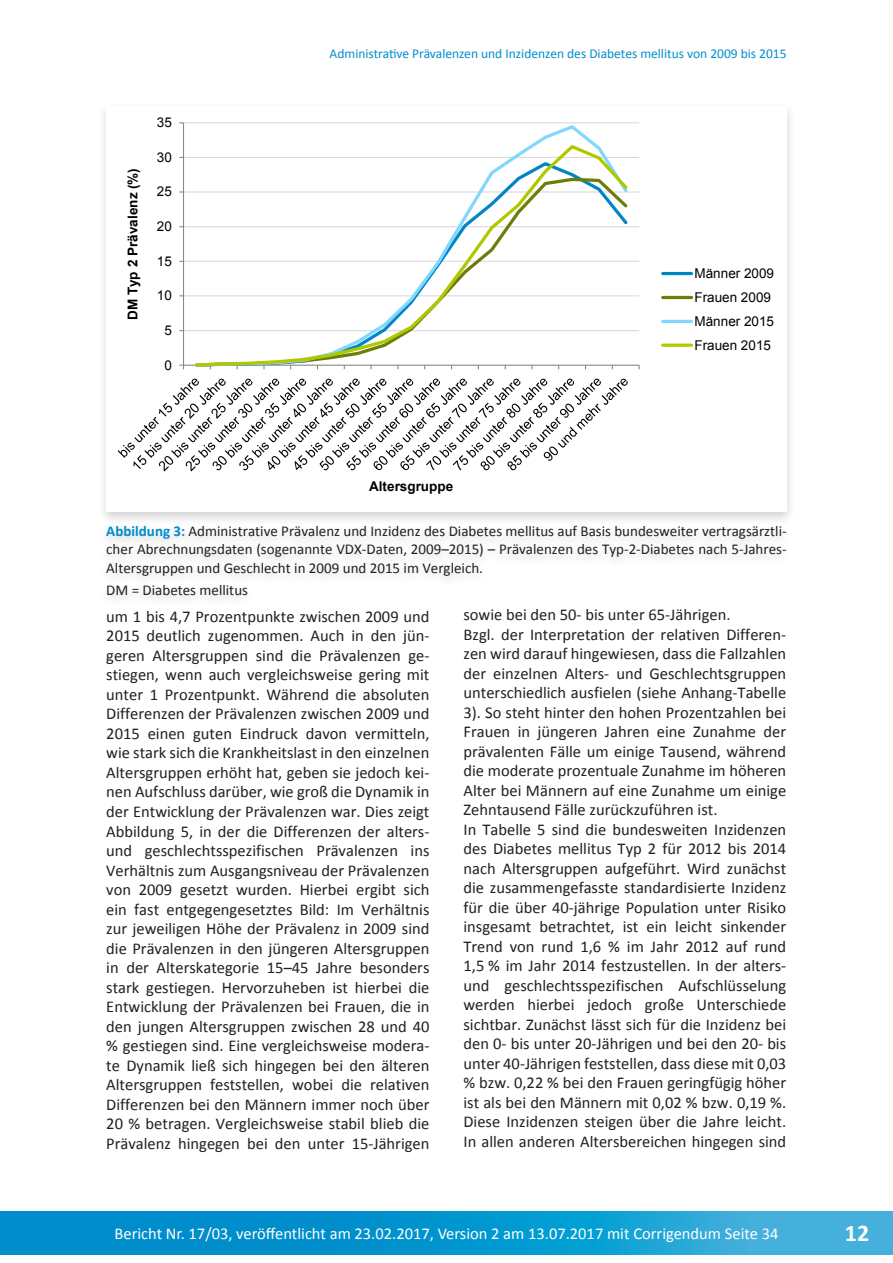
<style>
.page{position:relative;width:893px;height:1263px;background:#fff}
.page>*{position:absolute;margin:0;border:0;box-sizing:border-box;transform-origin:0 0}
.t1{font:700 24px "Calibri";color:#fff}
.TabellenAbbildungsun{font:16.5px/19.5px "Calibri";color:#231f20;text-align:justify}
.t2{font:16.5px "Calibri";color:#fff}
.TabellenAbbildungsun-2{font:15px/18px "Calibri";color:#231f20;text-align:justify}
.t3{font:13.5px "Calibri";color:#008dcb}
.t4{font:13.5px/23.9px "Arial";letter-spacing:.005em;color:#000}
.t5{font:700 13.5px "Arial";color:#000}
.s1{font-weight:700;color:#008dcb}
</style>
<div class="page">
<div style="left:98px;top:522px;width:696px;height:85px;background:#fbfbfb"></div>
<div style="left:97px;top:102px;width:699px;height:423px;background:#231f20;opacity:.2"></div>
<div style="left:106px;top:106px;width:681px;height:406px;background:#fff"></div>
<hr style="left:184px;top:330px;width:455px;height:1px;background:#d9d9d9">
<hr style="left:184px;top:295px;width:455px;height:1px;background:#d9d9d9">
<hr style="left:184px;top:261px;width:455px;height:1px;background:#d9d9d9">
<hr style="left:184px;top:226px;width:455px;height:1px;background:#d9d9d9">
<hr style="left:184px;top:191px;width:455px;height:2px;background:#d9d9d9">
<hr style="left:184px;top:157px;width:455px;height:1px;background:#d9d9d9">
<hr style="left:184px;top:122px;width:455px;height:1px;background:#d9d9d9">
<hr style="left:183px;top:123px;width:1px;height:242px;background:#868686">
<hr style="left:184px;top:365px;width:455px;height:1px;background:#868686">
<svg style="left:193px;top:123px;width:437px;height:20px"></svg>
<svg style="left:193px;top:143px;width:437px;height:223px"></svg>
<svg style="left:118px;top:379px;width:510px;height:92px"></svg>
<hr style="left:663px;top:272px;width:28px;height:3px;background:#0085c5">
<hr style="left:663px;top:296px;width:28px;height:3px;background:#6c7d09">
<hr style="left:663px;top:320px;width:28px;height:3px;background:#82d7ff">
<hr style="left:663px;top:344px;width:28px;height:3px;background:#b1c800">
<svg style="left:0;top:1212px;width:893px;height:42px;background:#119ad1"></svg>
<p class="t5" style="left:124px;top:320px;width:153px;rotate:-90deg">DM Typ 2 Prävalenz (%)</p>
<p class="t4" style="left:157px;top:111px;width:17px">35</p>
<p class="t4" style="left:157px;top:145px;width:17px">30</p>
<p class="t4" style="left:157px;top:180px;width:17px">25</p>
<p class="t4" style="left:157px;top:214px;width:17px">20</p>
<p class="t4" style="left:157px;top:249px;width:17px">15</p>
<p class="t4" style="left:157px;top:284px;width:17px">10</p>
<p class="t4" style="left:164px;top:318px;width:9px">5</p>
<p class="t4" style="left:164px;top:353px;width:9px">0</p>
<p class="t3" style="left:330px;top:45px;width:458px">Administrative Prävalenzen und Inzidenzen des Diabetes mellitus von 2009 bis 2015</p>
<p class="t5" style="left:369px;top:477px;width:86px">Altersgruppe</p>
<p class="t4" style="left:694px;top:261px;width:81px">Männer 2009<br>Frauen 2009<br>Männer 2015<br>Frauen 2015</p>
<p class="TabellenAbbildungsun-2" style="left:106px;top:522px;width:682px"><span class="s1">Abbildung 3:</span> Administrative Prävalenz und Inzidenz des Diabetes mellitus auf Basis bundesweiter vertragsärztli&shy;cher Abrechnungsdaten (sogenannte VDX-Daten, 2009–2015) – Prävalenzen des Typ-2-Diabetes nach 5-Jahres-Altersgruppen und Geschlecht in 2009 und 2015 im Vergleich.</p>
<p class="TabellenAbbildungsun-2" style="left:106px;top:581px;width:143px">DM = Diabetes mellitus</p>
<p class="TabellenAbbildungsun" style="left:106px;top:607px;width:325px">um 1 bis 4,7 Prozentpunkte zwischen 2009 und 2015 deutlich zugenommen. Auch in den jün&shy;geren Altersgruppen sind die Prävalenzen ge&shy;stiegen, wenn auch vergleichsweise gering mit unter 1 Prozentpunkt. Während die absoluten Differenzen der Prävalenzen zwischen 2009 und 2015 einen guten Eindruck davon vermitteln, wie stark sich die Krankheitslast in den einzelnen Altersgruppen erhöht hat, geben sie jedoch kei&shy;nen Aufschluss darüber, wie groß die Dynamik in der Entwicklung der Prävalenzen war. Dies zeigt Abbildung 5, in der die Differenzen der alters&shy;und geschlechtsspezifischen Prävalenzen ins Verhältnis zum Ausgangsniveau der Prävalenzen von 2009 gesetzt wurden. Hierbei ergibt sich ein fast entgegengesetztes Bild: Im Verhältnis zur jeweiligen Höhe der Prävalenz in 2009 sind die Prävalenzen in den jüngeren Altersgruppen in der Alterskategorie 15–45 Jahre besonders stark gestiegen. Hervorzuheben ist hierbei die Entwicklung der Prävalenzen bei Frauen, die in den jungen Altersgruppen zwischen 28 und 40 % gestiegen sind. Eine vergleichsweise modera&shy;te Dynamik ließ sich hingegen bei den älteren Altersgruppen feststellen, wobei die relativen Differenzen bei den Männern immer noch über 20 % betragen. Vergleichsweise stabil blieb die Prävalenz hingegen bei den unter 15-Jährigen</p>
<p class="TabellenAbbildungsun" style="left:463px;top:605px;width:268px">sowie bei den 50- bis unter 65-Jährigen.</p>
<p class="TabellenAbbildungsun" style="left:463px;top:624px;width:324px">Bzgl. der Interpretation der relativen Differen&shy;zen wird darauf hingewiesen, dass die Fallzahlen der einzelnen Alters- und Geschlechtsgruppen unterschiedlich ausfielen (siehe Anhang-Tabelle 3). So steht hinter den hohen Prozentzahlen bei Frauen in jüngeren Jahren eine Zunahme der prävalenten Fälle um einige Tausend, während die moderate prozentuale Zunahme im höheren Alter bei Männern auf eine Zunahme um einige Zehntausend Fälle zurückzuführen ist.</p>
<p class="TabellenAbbildungsun" style="left:463px;top:819px;width:324px">In Tabelle 5 sind die bundesweiten Inzidenzen des Diabetes mellitus Typ 2 für 2012 bis 2014 nach Altersgruppen aufgeführt. Wird zunächst die zusammengefasste standardisierte Inzidenz für die über 40-jährige Population unter Risiko insgesamt betrachtet, ist ein leicht sinkender Trend von rund 1,6 % im Jahr 2012 auf rund 1,5 % im Jahr 2014 festzustellen. In der alters&shy;und geschlechtsspezifischen Aufschlüsselung werden hierbei jedoch große Unterschiede sichtbar. Zunächst lässt sich für die Inzidenz bei den 0- bis unter 20-Jährigen und bei den 20- bis unter 40-Jährigen feststellen, dass diese mit 0,03 % bzw. 0,22 % bei den Frauen geringfügig höher ist als bei den Männern mit 0,02 % bzw. 0,19 %.<br>Diese Inzidenzen steigen über die Jahre leicht.<br>In allen anderen Altersbereichen hingegen sind</p>
<p class="t2" style="left:114px;top:1223px;width:665px">Bericht Nr. 17/03, veröffentlicht am 23.02.2017, Version 2 am 13.07.2017 mit Corrigendum Seite 34</p>
<h1 class="t1" style="left:845px;top:1218px;width:26px">12</h1>
</div>
